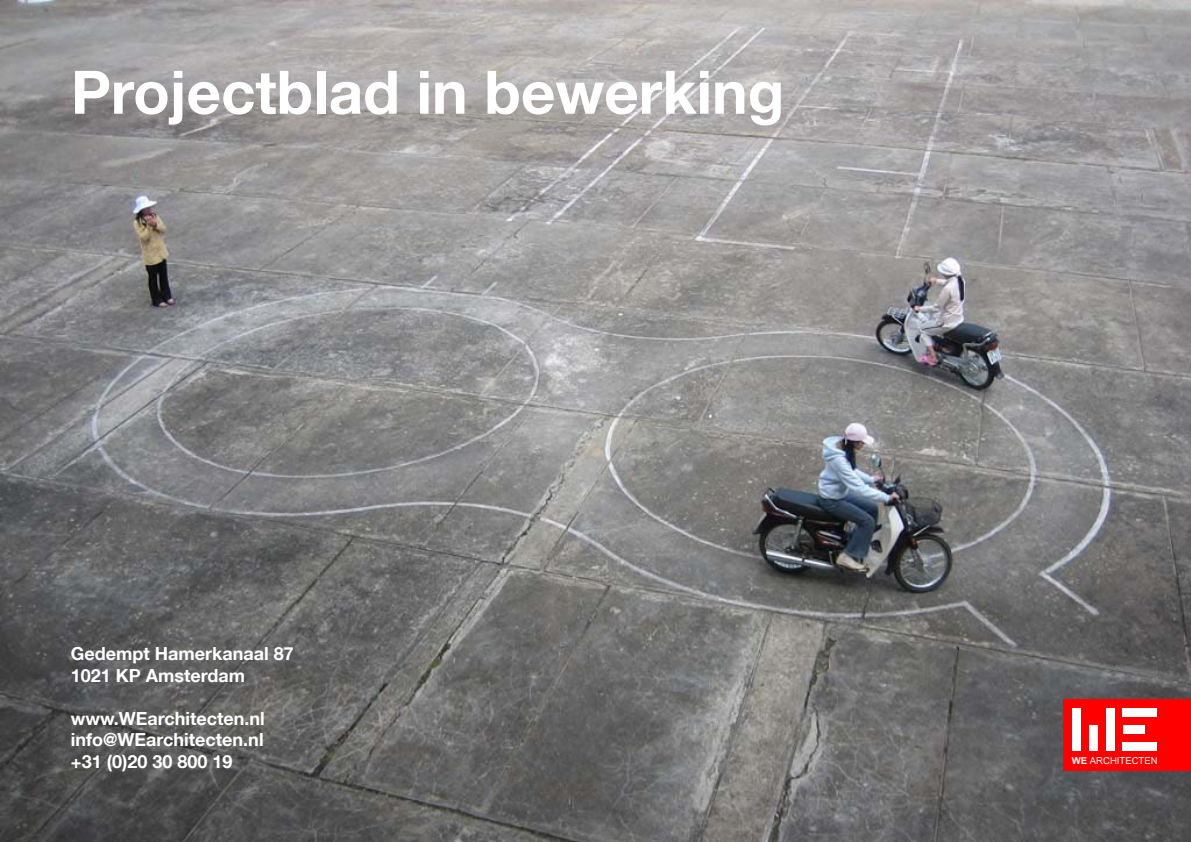
<style>
.page{position:relative;width:1191px;height:842px;background:#fff}
.page>*{position:absolute;margin:0;border:0;box-sizing:border-box;transform-origin:0 0}
.t1{font:700 60px "Helvetica Neue LT";color:#fff}
.t2{font:700 18px "Helvetica Neue LT";color:#fff}
.t3{font:9.5px "Arial";color:#fff}
.s1{font-weight:700}
</style>
<div class="page">
<img style="left:0;top:0;width:1191px;height:842px">
<div style="left:1063px;top:700px;width:128px;height:71px;background:#f00"></div>
<div style="left:1071px;top:708px;width:9px;height:43px;background:#fff"></div>
<div style="left:1123px;top:742px;width:34px;height:9px;background:#fff"></div>
<div style="left:1123px;top:725px;width:21px;height:9px;background:#fff"></div>
<div style="left:1123px;top:708px;width:34px;height:9px;background:#fff"></div>
<div style="left:1089px;top:725px;width:8px;height:26px;background:#fff"></div>
<div style="left:1106px;top:708px;width:8px;height:43px;background:#fff"></div>
<p class="t1" style="left:71px;top:55px;width:715px">Projectblad in bewerking</p>
<p class="t2" style="left:71px;top:642px;width:224px">Gedempt Hamerkanaal 87</p>
<p class="t2" style="left:71px;top:664px;width:176px">1021 KP Amsterdam</p>
<p class="t2" style="left:71px;top:707px;width:195px">www.WEarchitecten.nl</p>
<p class="t2" style="left:71px;top:729px;width:194px">info@WEarchitecten.nl</p>
<p class="t2" style="left:71px;top:750px;width:163px">+31 (0)20 30 800 19</p>
<p class="t3" style="left:1071px;top:754px;width:87px"><span class="s1">WE</span> ARCHITECTEN</p>
</div>
